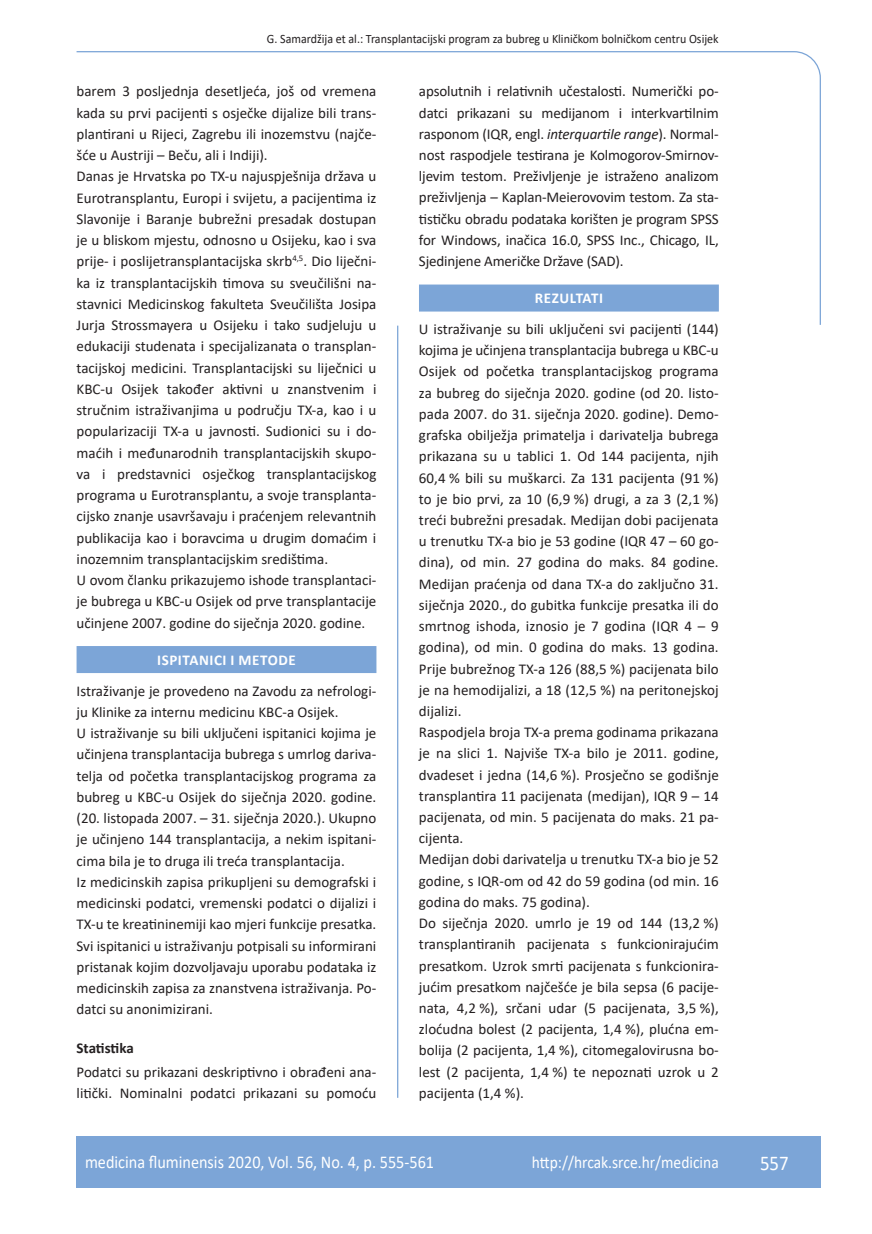
<style>
.page{position:relative;width:872px;height:1234px;background:#fff}
.page>*{position:absolute;margin:0;border:0;box-sizing:border-box;transform-origin:0 0}
.t1{font:21px "Calibri";color:#fff;scale:.9 1}
.t2{font:18px "Calibri";color:#fff;scale:.9 1}
.t3{font:17.25px "Calibri";color:#fff;scale:.9 1}
.osnovni_tekst{font:15px/21.1px "Calibri";color:#231f20;text-align:justify}
.naslov_ruler{font:700 15px "Calibri";letter-spacing:.04em;color:#fff}
.podnaslov{font:700 15px "Calibri";letter-spacing:-.01em;color:#231f20}
.glava{font:12.75px "Calibri";color:#231f20;scale:.94 1}
.s1{font-style:italic}
</style>
<div class="page">
<svg style="left:76px;top:51px;width:745px;height:275px"></svg>
<hr style="left:397px;top:325px;width:1px;height:772px;background:#7ca5d7">
<div style="left:77px;top:1135px;width:744px;height:51px;background:#7ca5d7"></div>
<div style="left:77px;top:646px;width:299px;height:27px;background:#7ca5d7"></div>
<div style="left:419px;top:284px;width:300px;height:27px;background:#7ca5d7"></div>
<p class="glava" style="left:267px;top:29px;width:482px">G. Samardžija et al.: Transplantacijski program za bubreg u Kliničkom bolničkom centru Osijek</p>
<p class="osnovni_tekst" style="left:77px;top:80px;width:301px">barem 3 posljednja desetljeća, još od vremena kada su prvi pacijenti s osječke dijalize bili trans&shy;plantirani u Rijeci, Zagrebu ili inozemstvu (najče&shy;šće u Austriji – Beču, ali i Indiji).</p>
<p class="osnovni_tekst" style="left:77px;top:165px;width:301px">Danas je Hrvatska po TX-u najuspješnija država u Eurotransplantu, Europi i svijetu, a pacijentima iz Slavonije i Baranje bubrežni presadak dostupan je u bliskom mjestu, odnosno u Osijeku, kao i sva prije- i poslijetransplantacijska skrb<sup>4,5</sup>. Dio liječni&shy;ka iz transplantacijskih timova su sveučilišni na&shy;stavnici Medicinskog fakulteta Sveučilišta Josipa Jurja Strossmayera u Osijeku i tako sudjeluju u edukaciji studenata i specijalizanata o transplan&shy;tacijskoj medicini. Transplantacijski su liječnici u KBC-u Osijek također aktivni u znanstvenim i stručnim istraživanjima u području TX-a, kao i u popularizaciji TX-a u javnosti. Sudionici su i do&shy;maćih i međunarodnih transplantacijskih skupo&shy;va i predstavnici osječkog transplantacijskog programa u Eurotransplantu, a svoje transplanta&shy;cijsko znanje usavršavaju i praćenjem relevantnih publikacija kao i boravcima u drugim domaćim i inozemnim transplantacijskim središtima.</p>
<p class="osnovni_tekst" style="left:77px;top:569px;width:301px">U ovom članku prikazujemo ishode transplantaci&shy;je bubrega u KBC-u Osijek od prve transplantacije učinjene 2007. godine do siječnja 2020. godine.</p>
<p class="naslov_ruler" style="left:157px;top:649px;width:140px">ISPITANICI I METODE</p>
<p class="osnovni_tekst" style="left:77px;top:679px;width:301px">Istraživanje je provedeno na Zavodu za nefrologi&shy;ju Klinike za internu medicinu KBC-a Osijek.</p>
<p class="osnovni_tekst" style="left:77px;top:722px;width:301px">U istraživanje su bili uključeni ispitanici kojima je učinjena transplantacija bubrega s umrlog dariva&shy;telja od početka transplantacijskog programa za bubreg u KBC-u Osijek do siječnja 2020. godine. (20. listopada 2007. – 31. siječnja 2020.). Ukupno je učinjeno 144 transplantacija, a nekim ispitani&shy;cima bila je to druga ili treća transplantacija.</p>
<p class="osnovni_tekst" style="left:77px;top:870px;width:301px">Iz medicinskih zapisa prikupljeni su demografski i medicinski podatci, vremenski podatci o dijalizi i TX-u te kreatininemiji kao mjeri funkcije presatka.</p>
<p class="osnovni_tekst" style="left:77px;top:934px;width:301px">Svi ispitanici u istraživanju potpisali su informirani pristanak kojim dozvoljavaju uporabu podataka iz medicinskih zapisa za znanstvena istraživanja. Po&shy;datci su anonimizirani.</p>
<p class="podnaslov" style="left:77px;top:1036px;width:59px">Statistika</p>
<p class="osnovni_tekst" style="left:77px;top:1060px;width:301px">Podatci su prikazani deskriptivno i obrađeni ana&shy;litički. Nominalni podatci prikazani su pomoću</p>
<p class="osnovni_tekst" style="left:419px;top:80px;width:301px">apsolutnih i relativnih učestalosti. Numerički po&shy;datci prikazani su medijanom i interkvartilnim rasponom (IQR, engl. <span class="s1">interquartile range</span>). Normal&shy;nost raspodjele testirana je Kolmogorov-Smirnov&shy;ljevim testom. Preživljenje je istraženo analizom preživljenja – Kaplan-Meierovovim testom. Za sta&shy;tističku obradu podataka korišten je program SPSS for Windows, inačica 16.0, SPSS Inc., Chicago, IL, Sjedinjene Američke Države (SAD).</p>
<p class="naslov_ruler" style="left:535px;top:288px;width:70px">REZULTATI</p>
<p class="osnovni_tekst" style="left:419px;top:318px;width:301px">U istraživanje su bili uključeni svi pacijenti (144) kojima je učinjena transplantacija bubrega u KBC-u Osijek od početka transplantacijskog programa za bubreg do siječnja 2020. godine (od 20. listo&shy;pada 2007. do 31. siječnja 2020. godine). Demo&shy;grafska obilježja primatelja i darivatelja bubrega prikazana su u tablici 1. Od 144 pacijenta, njih 60,4 % bili su muškarci. Za 131 pacijenta (91 %) to je bio prvi, za 10 (6,9 %) drugi, a za 3 (2,1 %) treći bubrežni presadak. Medijan dobi pacijenata u trenutku TX-a bio je 53 godine (IQR 47 – 60 go&shy;dina), od min. 27 godina do maks. 84 godine.<br>Medijan praćenja od dana TX-a do zaključno 31. siječnja 2020., do gubitka funkcije presatka ili do smrtnog ishoda, iznosio je 7 godina (IQR 4 – 9 godina), od min. 0 godina do maks. 13 godina.<br>Prije bubrežnog TX-a 126 (88,5 %) pacijenata bilo je na hemodijalizi, a 18 (12,5 %) na peritonejskoj dijalizi.</p>
<p class="osnovni_tekst" style="left:419px;top:721px;width:301px">Raspodjela broja TX-a prema godinama prikazana je na slici 1. Najviše TX-a bilo je 2011. godine, dvadeset i jedna (14,6 %). Prosječno se godišnje transplantira 11 pacijenata (medijan), IQR 9 – 14 pacijenata, od min. 5 pacijenata do maks. 21 pa&shy;cijenta.</p>
<p class="osnovni_tekst" style="left:419px;top:848px;width:301px">Medijan dobi darivatelja u trenutku TX-a bio je 52 godine, s IQR-om od 42 do 59 godina (od min. 16 godina do maks. 75 godina).</p>
<p class="osnovni_tekst" style="left:419px;top:911px;width:301px">Do siječnja 2020. umrlo je 19 od 144 (13,2 %) transplantiranih pacijenata s funkcionirajućim presatkom. Uzrok smrti pacijenata s funkcionira&shy;jućim presatkom najčešće je bila sepsa (6 pacije&shy;nata, 4,2 %), srčani udar (5 pacijenata, 3,5 %), zloćudna bolest (2 pacijenta, 1,4 %), plućna em&shy;bolija (2 pacijenta, 1,4 %), citomegalovirusna bo&shy;lest (2 pacijenta, 1,4 %) te nepoznati uzrok u 2 pacijenta (1,4 %).</p>
<p class="t2" style="left:85px;top:1149px;width:389px">medicina fluminensis 2020, Vol. 56, No. 4, p. 555-561</p>
<p class="t3" style="left:532px;top:1150px;width:209px">http://hrcak.srce.hr/medicina</p>
<p class="t1" style="left:760px;top:1147px;width:33px">557</p>
</div>
